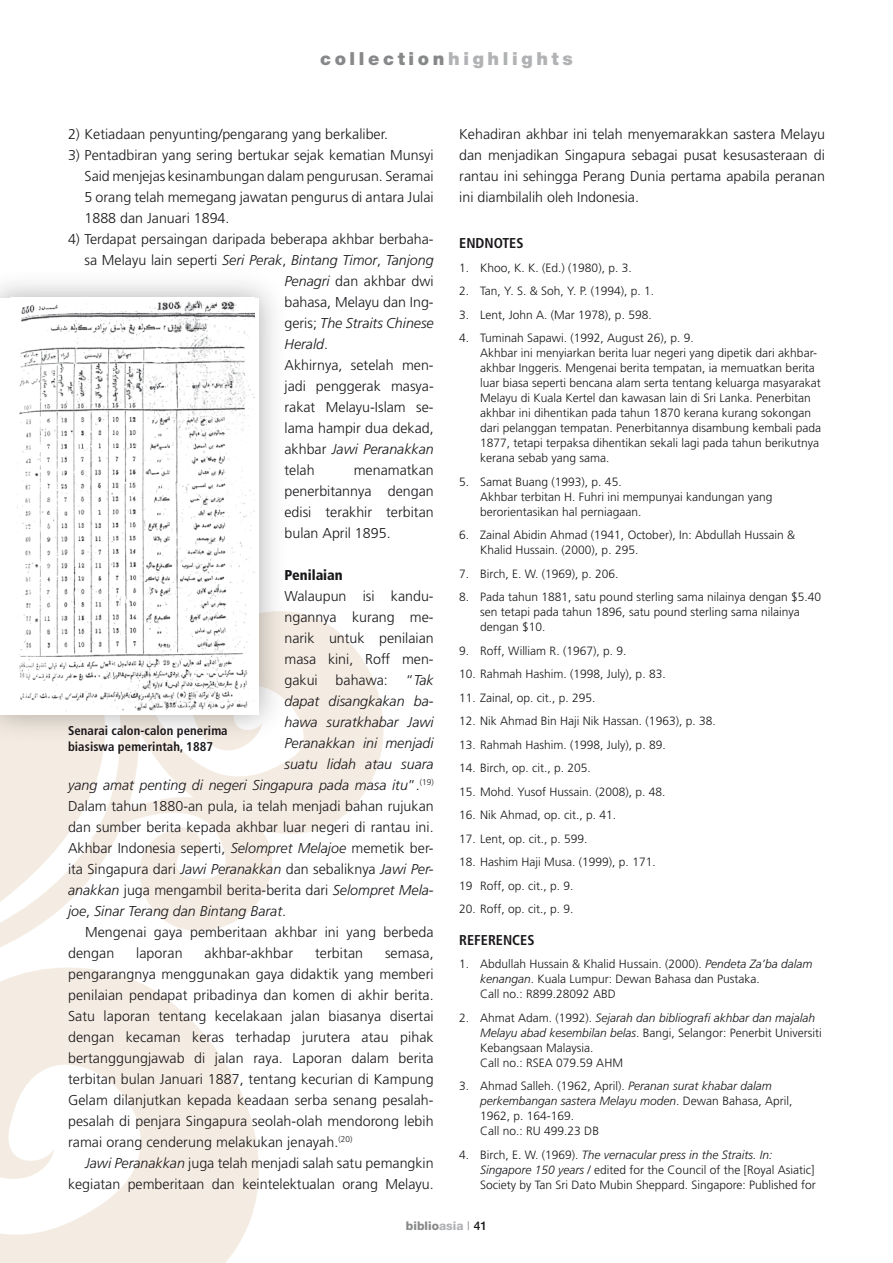
<style>
.page{position:relative;width:893px;height:1263px;background:#fff}
.page>*{position:absolute;margin:0;border:0;box-sizing:border-box;transform-origin:0 0}
.t1{font:900 18px "Helvetica Neue";letter-spacing:.2em;color:#878889}
.t2{font:300 14.25px/21px "Frutiger";color:#1a171b;text-align:justify}
.t3{font:italic 300 14.25px "Frutiger";color:#1a171b}
.t4{font:700 condensed 14.25px "Frutiger";color:#1a171b}
.t5{font:900 condensed 14.25px "Frutiger";color:#1a171b}
.t6{font:700 condensed 12.75px/15.8px "Frutiger";letter-spacing:.005em;color:#1a171b}
.t7{font:300 12px/15px "Frutiger";color:#1a171b}
.t8{font:800 12px "Helvetica Neue";color:#878889}
.s1{color:#b1b2b4}
.s2{font-style:normal}
.s3{font-style:italic}
.s4{font-weight:400;font-stretch:condensed}
.s5{font-weight:500;color:#1a171b}
</style>
<div class="page">
<svg style="left:0;top:742px;width:105px;height:181px;fill:#f4ece2"></svg>
<svg style="left:0;top:923px;width:259px;height:340px;fill:#f4ece2"></svg>
<svg style="left:119px;top:611px;width:265px;height:223px;fill:#f4ece2"></svg>
<svg style="left:90px;top:761px;width:187px;height:176px"></svg>
<div style="left:0;top:271px;width:286px;height:471px;background:#1a171b;opacity:.35"></div>
<div style="left:0;top:298px;width:259px;height:416px;background:#fff"></div>
<img style="left:17px;top:300px;width:238px;height:411px">
<h1 class="t1" style="left:320px;top:48px;width:254px">collection<span class="s1">highlights</span></h1>
<p class="t2" style="left:68px;top:123px;width:322px">2) Ketiadaan penyunting/pengarang yang berkaliber.</p>
<p class="t2" style="left:85px;top:144px;width:351px;text-indent:-16px">3) Pentadbiran yang sering bertukar sejak kematian M unsyi Said menjejas kesinambungan dalam pengurusan. Seramai 5 orang telah memegang jawatan pengurus di antara Julai 1888 dan Januari 1894.</p>
<p class="t2" style="left:68px;top:228px;width:367px">4) Terdapat persaingan daripada beberapa akhbar berbaha-</p>
<p class="t3" style="left:85px;top:252px;width:351px"><span class="s2">sa M elayu lain seperti</span> Seri Perak<span class="s2">,</span> Bintang Timor<span class="s2">,</span> Tanjong</p>
<p class="t2" style="left:284px;top:270px;width:151px"><span class="s3">Penagri</span> dan akhbar dwi</p>
<p class="t2" style="left:284px;top:291px;width:151px">bahasa, Melayu dan Ing-</p>
<p class="t3" style="left:284px;top:315px;width:151px"><span class="s2">geris;</span> The Straits Chinese</p>
<p class="t3" style="left:284px;top:336px;width:45px">Herald<span class="s2">.</span></p>
<p class="t2" style="left:284px;top:354px;width:151px">Akhirnya, setelah men-</p>
<p class="t2" style="left:284px;top:375px;width:151px">jadi penggerak masya-</p>
<p class="t2" style="left:284px;top:396px;width:151px">rakat Melayu-Islam se-</p>
<p class="t2" style="left:284px;top:417px;width:151px">lama hampir dua dekad,</p>
<p class="t3" style="left:284px;top:441px;width:151px"><span class="s2">akhbar</span> Jawi Peranakkan</p>
<p class="t2" style="left:284px;top:459px;width:32px">telah</p>
<p class="t2" style="left:284px;top:459px;width:151px;text-indent:69px">menamatkan penerbitannya dengan edisi terakhir terbitan bulan April 1895.</p>
<p class="t5" style="left:284px;top:566px;width:60px">Penilaian</p>
<p class="t2" style="left:284px;top:585px;width:151px">Walaupun isi kandu&shy;ngannya kurang me&shy;narik untuk penilaian masa kini, Roff men&shy;gakui</p>
<p class="t2" style="left:336px;top:669px;width:54px">bahawa:</p>
<p class="t3" style="left:406px;top:672px;width:29px"><span class="s2">“</span>Tak</p>
<p class="t3" style="left:284px;top:693px;width:151px">dapat disangkakan ba-</p>
<p class="t3" style="left:284px;top:714px;width:151px">hawa suratkhabar Jawi</p>
<p class="t3" style="left:284px;top:735px;width:151px">Peranakkan ini menjadi</p>
<p class="t3" style="left:284px;top:756px;width:151px">suatu lidah atau suara</p>
<p class="t3" style="left:68px;top:777px;width:367px">yang amat penting di negeri Singapura pada masa itu<span class="s2">”.</span><sup>(19)</sup></p>
<p class="t2" style="left:68px;top:795px;width:367px">Dalam tahun 1880-an pula, ia telah menjadi bahan rujukan</p>
<p class="t2" style="left:68px;top:816px;width:367px">dan sumber berita kepada akhbar luar negeri di rantau ini.</p>
<p class="t2" style="left:68px;top:837px;width:367px">Akhbar Indonesia seperti, <span class="s3">Selompret Melajoe</span> memetik ber-</p>
<p class="t2" style="left:68px;top:858px;width:367px">ita Singapura dari <span class="s3">Jawi Peranakkan</span> dan sebaliknya <span class="s3">Jawi Per-</span></p>
<p class="t2" style="left:68px;top:879px;width:367px"><span class="s3">anakkan</span> juga mengambil berita-berita dari <span class="s3">Selompret Mela-</span></p>
<p class="t3" style="left:68px;top:903px;width:220px">joe<span class="s2">,</span> Sinar Terang dan Bintang Barat<span class="s2">.</span></p>
<p class="t2" style="left:85px;top:921px;width:350px">Mengenai gaya pemberitaan akhbar ini yang berbeda</p>
<p class="t2" style="left:68px;top:942px;width:48px">dengan</p>
<p class="t2" style="left:136px;top:942px;width:48px">laporan</p>
<p class="t2" style="left:204px;top:942px;width:90px">akhbar-akhbar</p>
<p class="t2" style="left:315px;top:942px;width:49px">terbitan</p>
<p class="t6" style="left:68px;top:722px;width:161px">Senarai calon-calon penerima biasiswa pemerintah, 1887</p>
<p class="t2" style="left:68px;top:942px;width:367px;text-indent:317px">semasa, pengarangnya menggunakan gaya didaktik yang memberi penilaian pendapat pribadinya dan komen di akhir berita.<br>Satu laporan tentang kecelakaan jalan biasanya disertai dengan kecaman keras terhadap jurutera atau pihak bertanggungjawab di jalan raya. Laporan dalam berita terbitan bulan Januari 1887, tentang kecurian di Kampung Gelam dilanjutkan kepada keadaan serba senang pesalah&shy;pesalah di penjara Singapura seolah-olah mendorong lebih ramai orang cenderung melakukan jenayah.<sup>(20)</sup></p>
<p class="t2" style="left:68px;top:1152px;width:367px;text-align:right"><span class="s3">Jawi Peranakkan</span> juga telah menjadi salah satu pemangkin kegiatan pemberitaan dan keintelektualan orang Melayu.</p>
<p class="t2" style="left:459px;top:123px;width:367px">Kehadiran akhbar ini telah menyemarakkan sastera Melayu dan menjadikan Singapura sebagai pusat kesusasteraan di rantau ini sehingga Perang Dunia pertama apabila peranan ini diambilalih oleh Indonesia.</p>
<p class="t4" style="left:459px;top:235px;width:64px">Endnotes</p>
<p class="t7" style="left:459px;top:260px;width:174px">1. Khoo, K. K. (Ed.) (1980), p. 3.</p>
<p class="t7" style="left:459px;top:283px;width:196px">2. Tan, Y. S. &amp; Soh, Y. P. (1994), p. 1.</p>
<p class="t7" style="left:459px;top:307px;width:194px">3. Lent, John A. (Mar 1978), p. 598.</p>
<p class="t7" style="left:480px;top:330px;width:342px;text-indent:-21px">4. Tuminah Sapawi. (1992, August 26), p. 9.<br>Akhbar ini menyiarkan berita luar negeri yang dipetik dari akhbar&shy;akhbar Inggeris. Mengenai berita tempatan, ia memuatkan berita luar biasa seperti bencana alam serta tentang keluarga masyarakat Melayu di Kuala Kertel dan kawasan lain di Sri Lanka. Penerbitan akhbar ini dihentikan pada tahun 1870 kerana kurang sokongan dari pelanggan tempatan. Penerbitannya disambung kembali pada 1877, tetapi terpaksa dihentikan sekali lagi pada tahun berikutnya kerana sebab yang sama.</p>
<p class="t7" style="left:480px;top:474px;width:294px;text-indent:-21px">5. Samat Buang (1993), p. 45.<br>Akhbar terbitan H . Fuhri ini mempunyai kandungan yang berorientasikan hal perniagaan.</p>
<p class="t7" style="left:480px;top:527px;width:316px;text-indent:-21px">6. Zainal Abidin Ahmad (1941, October), In: Abdullah H ussain &amp;<br>Khalid H ussain. (2000), p. 295.</p>
<p class="t7" style="left:459px;top:566px;width:161px">7. Birch, E. W. (1969), p. 206.</p>
<p class="t7" style="left:480px;top:589px;width:342px;text-indent:-21px">8. Pada tahun 1881, satu pound sterling sama nilainya dengan $5.40 sen tetapi pada tahun 1896, satu pound sterling sama nilainya dengan $10.</p>
<p class="t7" style="left:459px;top:643px;width:169px">9. Roff, William R. (1967), p. 9.</p>
<p class="t7" style="left:459px;top:666px;width:208px">10. Rahmah Hashim. (1998, July), p. 83.</p>
<p class="t7" style="left:459px;top:690px;width:138px">11. Zainal, op. cit., p. 295.</p>
<p class="t7" style="left:459px;top:713px;width:258px">12. Nik Ahmad Bin Haji Nik Hassan. (1963), p. 38.</p>
<p class="t7" style="left:459px;top:737px;width:208px">13. Rahmah Hashim. (1998, July), p. 89.</p>
<p class="t7" style="left:459px;top:760px;width:133px">14. Birch, op. cit., p. 205.</p>
<p class="t7" style="left:459px;top:784px;width:208px">15. Mohd. Yusof H ussain. (2008), p. 48.</p>
<p class="t7" style="left:459px;top:807px;width:159px">16. Nik Ahmad, op. cit., p. 41.</p>
<p class="t7" style="left:459px;top:831px;width:130px">17. Lent, op. cit., p. 599.</p>
<p class="t7" style="left:459px;top:850px;width:198px;line-height:23.5px">18. Hashim Haji Musa. (1999), p. 171.<br>19 Roff, op. cit., p. 9.</p>
<p class="t7" style="left:459px;top:901px;width:116px">20. Roff, op. cit., p. 9.</p>
<p class="t4" style="left:459px;top:931px;width:75px">References</p>
<p class="t7" style="left:480px;top:957px;width:334px;text-indent:-21px">1. Abdullah H ussain &amp; Khalid H ussain. (2000). <span class="s3">Pendeta Za’ba dalam kenangan</span>. Kuala Lumpur: Dewan Bahasa dan Pustaka.<br>Call no.: R899.28092 ABD</p>
<p class="t7" style="left:480px;top:1010px;width:343px;text-indent:-21px">2. Ahmat Adam. (1992). <span class="s3">Sejarah dan bibliografi akhbar dan majalah Melayu abad kesembilan belas</span>. Bangi, Selangor: Penerbit Universiti Kebangsaan Malaysia.<br>Call no.: RSEA</p>
<p class="t7" style="left:556px;top:1055px;width:50px">079.59 AHM</p>
<p class="t7" style="left:480px;top:1079px;width:314px;text-indent:-21px">3. Ahmad Salleh. (1962, April). <span class="s3">Peranan surat khabar dalam perkembangan sastera Melayu moden</span>. Dewan Bahasa, April, 1962, p. 164-169.<br>Call no.: RU 499.23 DB</p>
<p class="t7" style="left:480px;top:1147px;width:337px;text-indent:-21px">4. Birch, E. W. (1969). <span class="s3">The vernacular press in the Straits. In:<br>Singapore 150 years</span> / edited for the Council of the [Royal Asiatic]<br>Society by Tan Sri Dato M ubin Sheppard. Singapore: Published for</p>
<p class="t8" style="left:406px;top:1218px;width:83px">biblio<span class="s1">asia</span> <span class="s4">|</span> <span class="s5">41</span></p>
</div>
